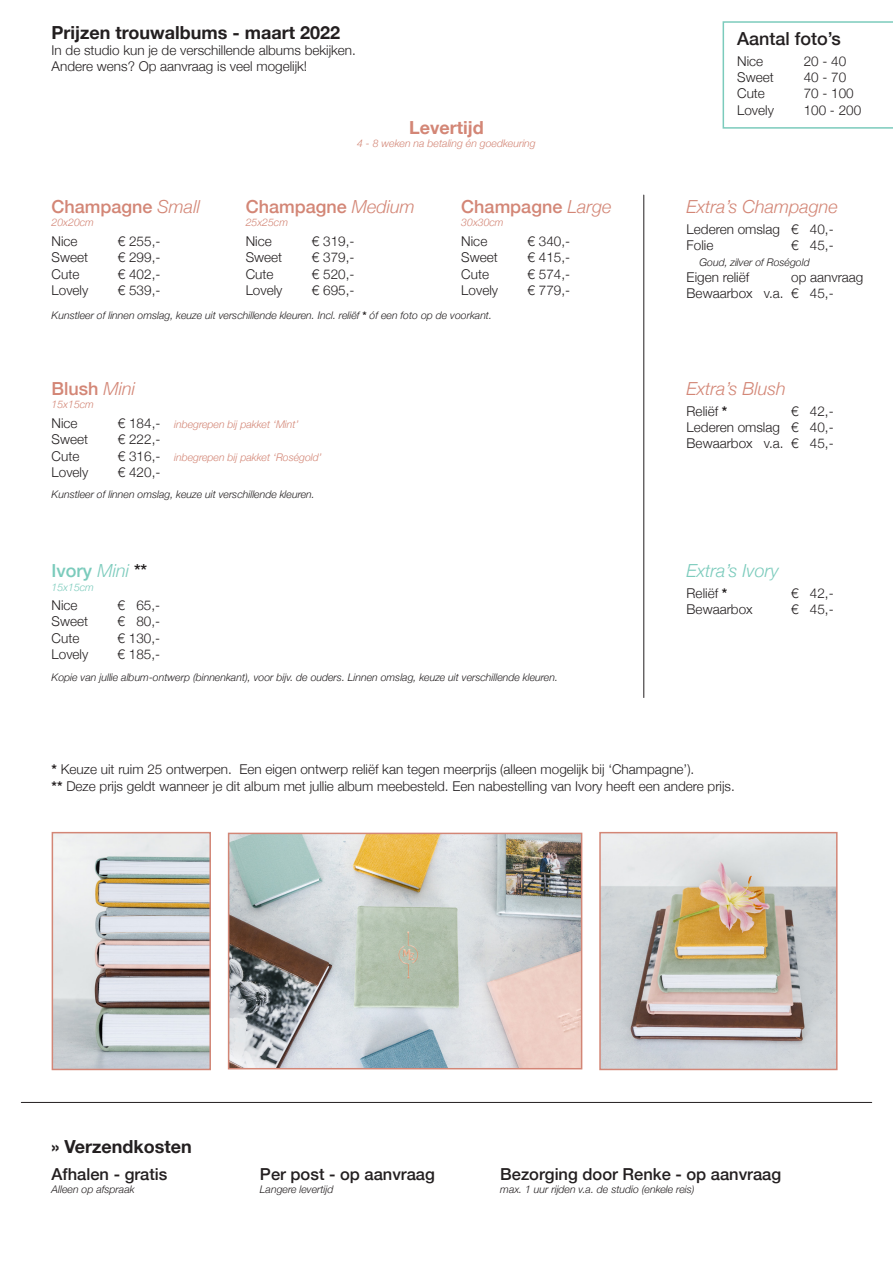
<style>
.page{position:relative;width:893px;height:1263px;background:#fff}
.page>*{position:absolute;margin:0;border:0;box-sizing:border-box;transform-origin:0 0}
.t1{font:500 18px "Helvetica Neue";color:#d38676}
.t2{font:700 18px "Helvetica Neue";color:#231f20}
.t3{font:italic 300 18px "Helvetica Neue";color:#d38676}
.t4{font:italic 300 18px "Helvetica Neue";color:#7bcbbc}
.t5{font:500 18px "Helvetica Neue";color:#231f20}
.t6{font:500 18px "Helvetica Neue";color:#7bcbbc}
.t7{font:700 18px "Helvetica Neue";color:#d38676}
.t8{font:500 16.5px "Helvetica Neue";color:#231f20}
.t9{font:300 13.5px "Helvetica Neue";color:#231f20}
.t10{font:italic 300 10.5px "Helvetica Neue";color:#231f20}
.t11{font:italic 300 10.5px "Helvetica Neue";color:#d38676}
.t12{font:italic 300 10.5px "Helvetica Neue";color:#7bcbbc}
.s1{font-weight:300;font-style:italic}
.s2{font-weight:700;font-style:normal}
.s3{color:#231f20}
.s4{font-weight:700}
</style>
<div class="page">
<hr style="left:21px;top:1102px;width:851px;height:1px;background:#231f20">
<img style="left:231px;top:836px;width:348px;height:230px">
<div style="left:228px;top:833px;width:354px;height:236px;border:2px solid #d38676"></div>
<svg style="left:723px;top:21px;width:170px;height:108px"></svg>
<img style="left:602px;top:835px;width:232px;height:232px">
<div style="left:599px;top:832px;width:238px;height:238px;border:2px solid #d38676"></div>
<img style="left:55px;top:835px;width:153px;height:232px">
<div style="left:52px;top:832px;width:159px;height:238px;border:2px solid #d38676"></div>
<hr style="left:643px;top:195px;width:1px;height:502px;background:#231f20">
<p class="t2" style="left:52px;top:18px;width:290px">Prijzen trouwalbums - maart 2022</p>
<p class="t9" style="left:52px;top:39px;width:306px">In de studio kun je de verschillende albums bekijken.</p>
<p class="t9" style="left:52px;top:56px;width:257px">Andere wens? Op aanvraag is veel mogelijk!</p>
<p class="t7" style="left:409px;top:114px;width:76px">Levertijd</p>
<p class="t11" style="left:357px;top:135px;width:180px">4 - 8 weken na betaling én goedkeuring</p>
<p class="t1" style="left:52px;top:192px;width:150px">Champagne <span class="s1">Small</span></p>
<p class="t9" style="left:52px;top:230px;width:28px">Nice</p>
<p class="t9" style="left:52px;top:247px;width:38px">Sweet</p>
<p class="t9" style="left:52px;top:263px;width:29px">Cute</p>
<p class="t9" style="left:52px;top:279px;width:38px">Lovely</p>
<p class="t1" style="left:246px;top:192px;width:171px">Champagne <span class="s1">Medium</span></p>
<p class="t9" style="left:246px;top:230px;width:28px">Nice</p>
<p class="t9" style="left:246px;top:247px;width:38px">Sweet</p>
<p class="t9" style="left:246px;top:263px;width:29px">Cute</p>
<p class="t9" style="left:246px;top:279px;width:38px">Lovely</p>
<p class="t1" style="left:461px;top:192px;width:152px">Champagne <span class="s1">Large</span></p>
<p class="t9" style="left:461px;top:230px;width:28px">Nice</p>
<p class="t9" style="left:461px;top:247px;width:38px">Sweet</p>
<p class="t9" style="left:461px;top:263px;width:29px">Cute</p>
<p class="t9" style="left:461px;top:279px;width:38px">Lovely</p>
<p class="t11" style="left:52px;top:214px;width:44px">20x20cm</p>
<p class="t11" style="left:246px;top:214px;width:44px">25x25cm</p>
<p class="t11" style="left:461px;top:214px;width:44px">30x30cm</p>
<p class="t9" style="left:118px;top:230px;width:44px">€ 255,-</p>
<p class="t9" style="left:118px;top:247px;width:44px">€ 299,-</p>
<p class="t9" style="left:118px;top:263px;width:44px">€ 402,-</p>
<p class="t9" style="left:118px;top:279px;width:44px">€ 539,-</p>
<p class="t9" style="left:312px;top:230px;width:44px">€ 319,-</p>
<p class="t9" style="left:312px;top:247px;width:44px">€ 379,-</p>
<p class="t9" style="left:312px;top:263px;width:44px">€ 520,-</p>
<p class="t9" style="left:312px;top:279px;width:44px">€ 695,-</p>
<p class="t9" style="left:528px;top:230px;width:44px">€ 340,-</p>
<p class="t9" style="left:528px;top:247px;width:44px">€ 415,-</p>
<p class="t9" style="left:528px;top:263px;width:44px">€ 574,-</p>
<p class="t9" style="left:528px;top:279px;width:44px">€ 779,-</p>
<p class="t10" style="left:52px;top:307px;width:442px">Kunstleer of linnen omslag, keuze uit verschillende kleuren. Incl. reliëf <span class="s2">*</span> óf een foto op de voorkant.</p>
<p class="t1" style="left:52px;top:374px;width:85px">Blush <span class="s1">Mini</span></p>
<p class="t9" style="left:52px;top:412px;width:28px">Nice</p>
<p class="t9" style="left:52px;top:429px;width:38px">Sweet</p>
<p class="t9" style="left:52px;top:445px;width:29px">Cute</p>
<p class="t9" style="left:52px;top:461px;width:38px">Lovely</p>
<p class="t11" style="left:52px;top:396px;width:44px">15x15cm</p>
<p class="t9" style="left:118px;top:412px;width:44px">€ 184,-</p>
<p class="t9" style="left:118px;top:429px;width:44px">€ 222,-</p>
<p class="t9" style="left:118px;top:445px;width:44px">€ 316,-</p>
<p class="t9" style="left:118px;top:461px;width:44px">€ 420,-</p>
<p class="t11" style="left:174px;top:416px;width:126px">inbegrepen bij pakket ‘Mint’</p>
<p class="t11" style="left:174px;top:448px;width:149px">inbegrepen bij pakket ‘Roségold’</p>
<p class="t10" style="left:52px;top:486px;width:265px">Kunstleer of linnen omslag, keuze uit verschillende kleuren.</p>
<p class="t6" style="left:52px;top:556px;width:97px">Ivory <span class="s1">Mini</span> <span class="s3">**</span></p>
<p class="t9" style="left:52px;top:594px;width:28px">Nice</p>
<p class="t9" style="left:52px;top:611px;width:38px">Sweet</p>
<p class="t9" style="left:52px;top:627px;width:29px">Cute</p>
<p class="t9" style="left:52px;top:643px;width:38px">Lovely</p>
<p class="t12" style="left:52px;top:579px;width:44px">15x15cm</p>
<p class="t9" style="left:118px;top:594px;width:44px">€ 65,-</p>
<p class="t9" style="left:118px;top:611px;width:44px">€ 80,-</p>
<p class="t9" style="left:118px;top:627px;width:44px">€ 130,-</p>
<p class="t9" style="left:118px;top:643px;width:44px">€ 185,-</p>
<p class="t10" style="left:52px;top:668px;width:508px">Kopie van jullie album-ontwerp (binnenkant), voor bijv. de ouders. Linnen omslag, keuze uit verschillende kleuren.</p>
<p class="t5" style="left:737px;top:24px;width:105px">Aantal foto’s</p>
<p class="t9" style="left:737px;top:50px;width:28px">Nice</p>
<p class="t9" style="left:737px;top:66px;width:38px">Sweet</p>
<p class="t9" style="left:737px;top:83px;width:29px">Cute</p>
<p class="t9" style="left:737px;top:99px;width:38px">Lovely</p>
<p class="t9" style="left:804px;top:50px;width:44px">20 - 40</p>
<p class="t9" style="left:804px;top:66px;width:44px">40 - 70</p>
<p class="t9" style="left:804px;top:83px;width:52px">70 - 100</p>
<p class="t9" style="left:804px;top:99px;width:59px">100 - 200</p>
<p class="t3" style="left:687px;top:192px;width:153px">Extra’s Champagne</p>
<p class="t9" style="left:687px;top:218px;width:95px">Lederen omslag</p>
<p class="t9" style="left:687px;top:234px;width:28px">Folie</p>
<p class="t10" style="left:699px;top:254px;width:112px">Goud, zilver of Roségold</p>
<p class="t9" style="left:687px;top:266px;width:64px">Eigen reliëf</p>
<p class="t9" style="left:687px;top:283px;width:99px">Bewaarbox v.a.</p>
<p class="t9" style="left:791px;top:218px;width:44px">€ 40,-</p>
<p class="t9" style="left:791px;top:234px;width:44px">€ 45,-</p>
<p class="t9" style="left:791px;top:266px;width:74px">op aanvraag</p>
<p class="t9" style="left:791px;top:283px;width:44px">€ 45,-</p>
<p class="t3" style="left:687px;top:374px;width:100px">Extra’s Blush</p>
<p class="t9" style="left:687px;top:400px;width:42px">Reliëf <span class="s4">*</span></p>
<p class="t9" style="left:687px;top:416px;width:95px">Lederen omslag</p>
<p class="t9" style="left:687px;top:432px;width:99px">Bewaarbox v.a.</p>
<p class="t9" style="left:791px;top:400px;width:44px">€ 42,-</p>
<p class="t9" style="left:791px;top:416px;width:44px">€ 40,-</p>
<p class="t9" style="left:791px;top:432px;width:44px">€ 45,-</p>
<p class="t4" style="left:687px;top:556px;width:94px">Extra’s Ivory</p>
<p class="t9" style="left:687px;top:582px;width:42px">Reliëf <span class="s4">*</span></p>
<p class="t9" style="left:687px;top:598px;width:68px">Bewaarbox</p>
<p class="t9" style="left:791px;top:582px;width:44px">€ 42,-</p>
<p class="t9" style="left:791px;top:598px;width:44px">€ 45,-</p>
<p class="t9" style="left:52px;top:759px;width:644px"><span class="s4">*</span> Keuze uit ruim 25 ontwerpen. Een eigen ontwerp reliëf kan tegen meerprijs (alleen mogelijk bij ‘Champagne’).</p>
<p class="t9" style="left:52px;top:775px;width:685px"><span class="s4">**</span> Deze prijs geldt wanneer je dit album met jullie album meebesteld. Een nabestelling van Ivory heeft een andere prijs.</p>
<p class="t2" style="left:52px;top:1132px;width:142px">» Verzendkosten</p>
<p class="t8" style="left:52px;top:1161px;width:117px">Afhalen - gratis</p>
<p class="t10" style="left:52px;top:1181px;width:85px">Alleen op afspraak</p>
<p class="t8" style="left:260px;top:1161px;width:176px">Per post - op aanvraag</p>
<p class="t10" style="left:260px;top:1181px;width:75px">Langere levertijd</p>
<p class="t8" style="left:500px;top:1161px;width:282px">Bezorging door Renke - op aanvraag</p>
<p class="t10" style="left:500px;top:1181px;width:196px">max. 1 uur rijden v.a. de studio (enkele reis)</p>
</div>
